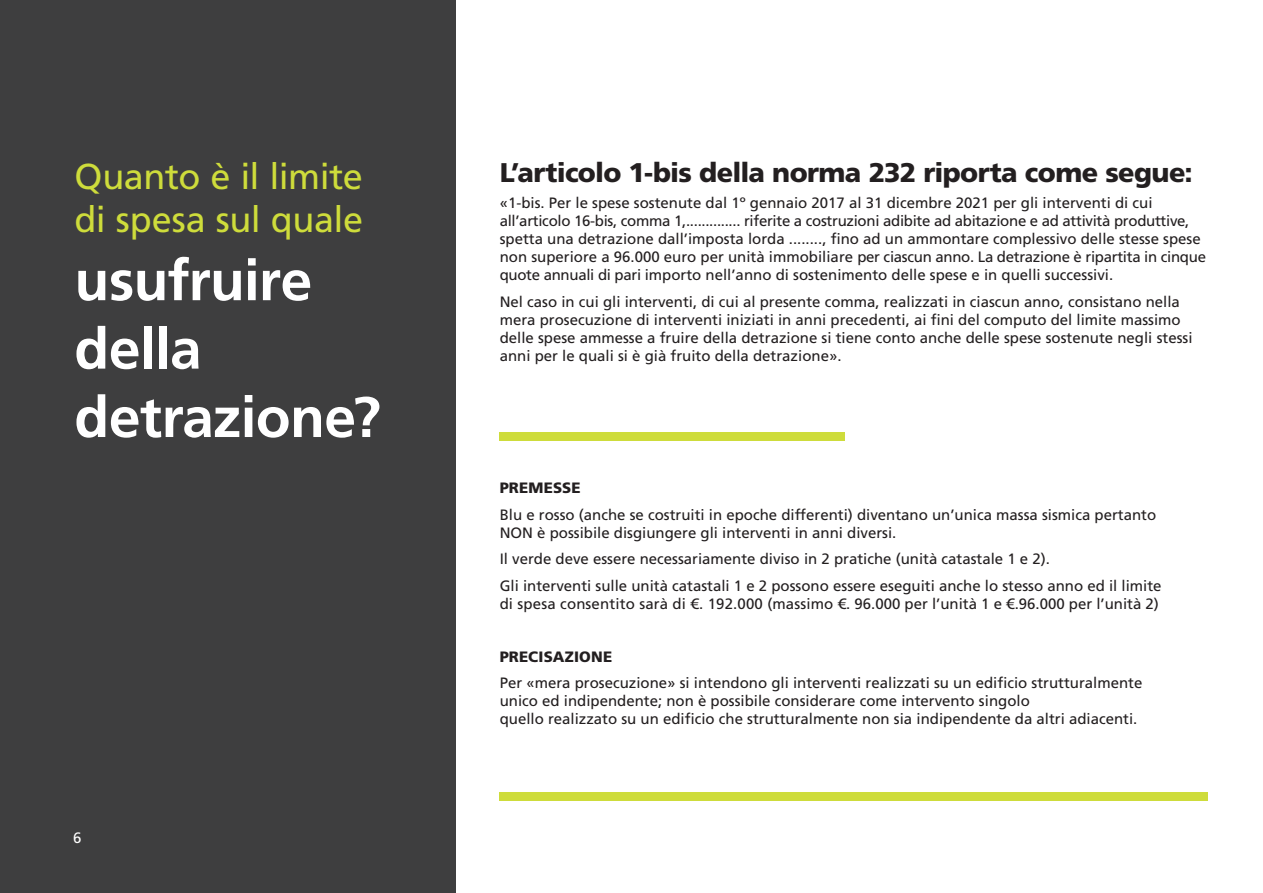
<style>
.page{position:relative;width:1263px;height:893px;background:#fff}
.page>*{position:absolute;margin:0;border:0;box-sizing:border-box;transform-origin:0 0}
.t1{font:700 57px/68.4px "Frutiger LT Std";letter-spacing:-.01em;color:#fff}
.t2{font:36px/43.2px "Frutiger LT Std";letter-spacing:-.01em;color:#cedc3b}
.t3{font:900 27px "Frutiger LT Std";letter-spacing:-.02em;color:#231f20}
.t4{font:15px/18px "Frutiger LT Std";color:#231f20}
.t5{font:900 15px "Frutiger LT Std";letter-spacing:.01em;color:#231f20}
.t6{font:15px "Frutiger LT Std";color:#fff}
</style>
<div class="page">
<div style="left:0;top:0;width:455px;height:893px;background:#3e3e3f"></div>
<div style="left:500px;top:432px;width:345px;height:8px;background:#cedc3b"></div>
<div style="left:500px;top:792px;width:708px;height:9px;background:#cedc3b"></div>
<h2 class="t2" style="left:74px;top:155px;width:290px">Quanto è il limite di spesa sul quale</h2>
<h1 class="t1" style="left:74px;top:246px;width:308px">usufruire della detrazione?</h1>
<p class="t6" style="left:73px;top:829px;width:10px">6</p>
<h3 class="t3" style="left:500px;top:156px;width:695px">L’articolo 1-bis della norma 232 riporta come segue:</h3>
<p class="t4" style="left:500px;top:194px;width:708px">«1-bis. Per le spese sostenute dal 1º gennaio 2017 al 31 dicembre 2021 per gli interventi di cui all’articolo 16-bis, comma 1,.............. riferite a costruzioni adibite ad abitazione e ad attività produttive, spetta una detrazione dall’imposta lorda ........, fino ad un ammontare complessivo delle stesse spese non superiore a 96.000 euro per unità immobiliare per ciascun anno. La detrazione è ripartita in cinque quote annuali di pari importo nell’anno di sostenimento delle spese e in quelli successivi.</p>
<p class="t4" style="left:500px;top:293px;width:694px">Nel caso in cui gli interventi, di cui al presente comma, realizzati in ciascun anno, consistano nella mera prosecuzione di interventi iniziati in anni precedenti, ai fini del computo del limite massimo delle spese ammesse a fruire della detrazione si tiene conto anche delle spese sostenute negli stessi anni per le quali si è già fruito della detrazione».</p>
<p class="t5" style="left:500px;top:479px;width:83px">PREMESSE</p>
<p class="t4" style="left:500px;top:506px;width:658px">Blu e rosso (anche se costruiti in epoche differenti) diventano un’unica massa sismica pertanto<br>NON è possibile disgiungere gli interventi in anni diversi.</p>
<p class="t4" style="left:500px;top:546px;width:663px;line-height:26.5px">Il verde deve essere necessariamente diviso in 2 pratiche (unità catastale 1 e 2).<br>Gli interventi sulle unità catastali 1 e 2 possono essere eseguiti anche lo stesso anno ed il limite</p>
<p class="t4" style="left:500px;top:595px;width:661px">di spesa consentito sarà di €. 192.000 (massimo €. 96.000 per l’unità 1 e €.96.000 per l’unità 2)</p>
<p class="t5" style="left:500px;top:648px;width:114px">PRECISAZIONE</p>
<p class="t4" style="left:500px;top:674px;width:644px">Per «mera prosecuzione» si intendono gli interventi realizzati su un edificio strutturalmente unico ed indipendente; non è possibile considerare come intervento singolo<br>quello realizzato su un edificio che strutturalmente non sia indipendente da altri adiacenti.</p>
</div>
